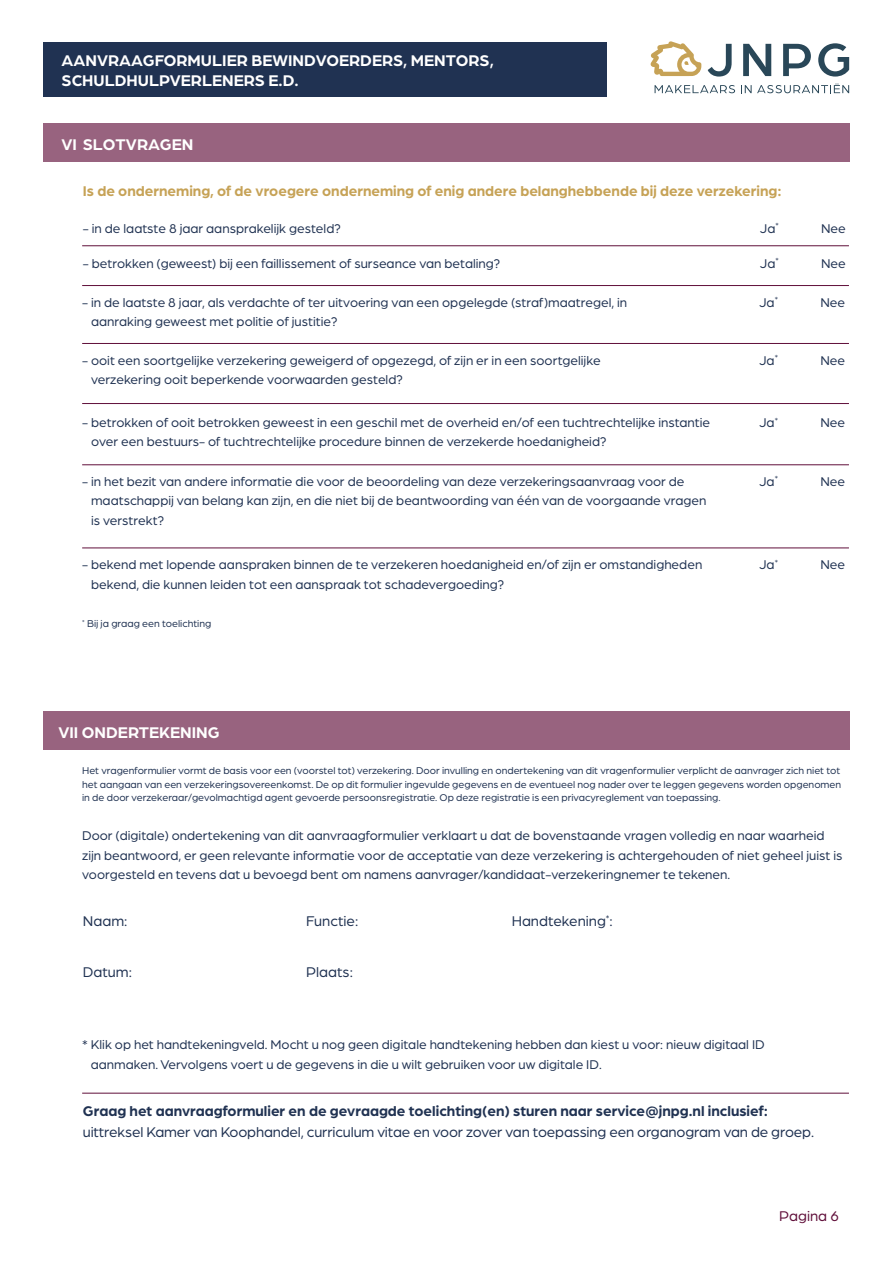
<style>
.page{position:relative;width:893px;height:1263px;background:#fff}
.page>*{position:absolute;margin:0;border:0;box-sizing:border-box;transform-origin:0 0}
.t1{font:700 16.5px/19.8px "Arboria";color:#fff}
.t2{font:15px "Arboria";letter-spacing:-.01em;color:#203252}
.t3{font:700 15px "Arboria";color:#203252}
.t4{font:700 15px "Arboria";color:#c6a256}
.t5{font:15px "Arboria";color:#600f3a}
.t6{font:13.5px/19.5px "Arboria";color:#203252}
.t7{font:10.5px/13.5px "Arboria";color:#203252;text-align:justify}
</style>
<div class="page">
<div style="left:43px;top:43px;width:564px;height:54px;background:#203252"></div>
<svg style="left:655px;top:85px;width:80px;height:8px"></svg>
<svg style="left:741px;top:83px;width:108px;height:10px"></svg>
<svg style="left:708px;top:44px;width:24px;height:33px"></svg>
<svg style="left:743px;top:44px;width:28px;height:32px"></svg>
<svg style="left:783px;top:44px;width:28px;height:32px"></svg>
<svg style="left:818px;top:43px;width:31px;height:34px"></svg>
<svg style="left:650px;top:41px;width:51px;height:35px"></svg>
<div style="left:43px;top:124px;width:807px;height:38px;background:#98637f"></div>
<hr style="left:82px;top:245px;width:767px;height:1px;background:#600f3a">
<hr style="left:82px;top:285px;width:767px;height:1px;background:#600f3a">
<hr style="left:82px;top:343px;width:767px;height:1px;background:#600f3a">
<hr style="left:82px;top:403px;width:767px;height:1px;background:#600f3a">
<hr style="left:82px;top:464px;width:767px;height:1px;background:#600f3a">
<hr style="left:82px;top:548px;width:767px;height:1px;background:#600f3a">
<hr style="left:82px;top:1093px;width:767px;height:1px;background:#600f3a">
<div style="left:43px;top:711px;width:807px;height:38px;background:#98637f"></div>
<p class="t1" style="left:62px;top:49px;width:434px">AANVRAAGFORMULIER BEWINDVOERDERS, MENTORS,<br>SCHULDHULPVERLENERS E.D.</p>
<p class="t1" style="left:62px;top:134px;width:133px">VI SLOTVRAGEN</p>
<p class="t4" style="left:83px;top:181px;width:700px">Is de onderneming, of de vroegere onderneming of enig andere belanghebbende bij deze verzekering:</p>
<p class="t6" style="left:83px;top:218px;width:260px">- in de laatste 8 jaar aansprakelijk gesteld?</p>
<p class="t6" style="left:83px;top:253px;width:419px">- betrokken (geweest) bij een faillissement of surseance van betaling?</p>
<p class="t6" style="left:91px;top:292px;width:537px;text-indent:-9px">- in de laatste 8 jaar, als verdachte of ter uitvoering van een opgelegde (straf)maatregel, in aanraking geweest met politie of justitie?</p>
<p class="t6" style="left:91px;top:350px;width:511px;text-indent:-9px">- ooit een soortgelijke verzekering geweigerd of opgezegd, of zijn er in een soortgelijke verzekering ooit beperkende voorwaarden gesteld?</p>
<p class="t6" style="left:760px;top:218px;width:20px">Ja<sup>*</sup></p>
<p class="t6" style="left:821px;top:218px;width:26px">Nee</p>
<p class="t6" style="left:760px;top:253px;width:20px">Ja<sup>*</sup></p>
<p class="t6" style="left:821px;top:253px;width:26px">Nee</p>
<p class="t6" style="left:759px;top:292px;width:20px">Ja<sup>*</sup></p>
<p class="t6" style="left:820px;top:292px;width:26px">Nee</p>
<p class="t6" style="left:759px;top:350px;width:20px">Ja<sup>*</sup></p>
<p class="t6" style="left:820px;top:350px;width:26px">Nee</p>
<p class="t6" style="left:91px;top:412px;width:621px;text-indent:-9px">- betrokken of ooit betrokken geweest in een geschil met de overheid en/of een tuchtrechtelijke instantie over een bestuurs- of tuchtrechtelijke procedure binnen de verzekerde hoedanigheid?</p>
<p class="t6" style="left:759px;top:412px;width:20px">Ja<sup>*</sup></p>
<p class="t6" style="left:820px;top:412px;width:26px">Nee</p>
<p class="t6" style="left:91px;top:471px;width:617px;text-indent:-9px">- in het bezit van andere informatie die voor de beoordeling van deze verzekeringsaanvraag voor de maatschappij van belang kan zijn, en die niet bij de beantwoording van één van de voorgaande vragen is verstrekt?</p>
<p class="t6" style="left:759px;top:471px;width:20px">Ja<sup>*</sup></p>
<p class="t6" style="left:820px;top:471px;width:26px">Nee</p>
<p class="t6" style="left:91px;top:554px;width:613px;text-indent:-9px">- bekend met lopende aanspraken binnen de te verzekeren hoedanigheid en/of zijn er omstandigheden bekend, die kunnen leiden tot een aanspraak tot schadevergoeding?</p>
<p class="t6" style="left:759px;top:554px;width:20px">Ja<sup>*</sup></p>
<p class="t6" style="left:820px;top:554px;width:26px">Nee</p>
<p class="t7" style="left:82px;top:616px;width:131px"><sup>*</sup> Bij ja graag een toelichting</p>
<p class="t1" style="left:58px;top:721px;width:163px">VII ONDERTEKENING</p>
<p class="t7" style="left:82px;top:764px;width:760px">Het vragenformulier vormt de basis voor een (voorstel tot) verzekering. Door invulling en ondertekening van dit vragenformulier verplicht de aanvrager zich niet tot het aangaan van een verzekeringsovereenkomst. De op dit formulier ingevulde gegevens en de eventueel nog nader over te leggen gegevens worden opgenomen in de door verzekeraar/gevolmachtigd agent gevoerde persoonsregistratie. Op deze registratie is een privacyreglement van toepassing.</p>
<p class="t6" style="left:82px;top:825px;width:762px">Door (digitale) ondertekening van dit aanvraagformulier verklaart u dat de bovenstaande vragen volledig en naar waarheid zijn beantwoord, er geen relevante informatie voor de acceptatie van deze verzekering is achtergehouden of niet geheel juist is voorgesteld en tevens dat u bevoegd bent om namens aanvrager/kandidaat-verzekeringnemer te tekenen.</p>
<p class="t2" style="left:83px;top:911px;width:46px">Naam:</p>
<p class="t2" style="left:306px;top:911px;width:54px">Functie:</p>
<p class="t2" style="left:512px;top:911px;width:103px">Handtekening<sup>*</sup>:</p>
<p class="t2" style="left:83px;top:962px;width:51px">Datum:</p>
<p class="t2" style="left:306px;top:962px;width:48px">Plaats:</p>
<p class="t6" style="left:91px;top:1034px;width:675px;text-indent:-9px">* Klik op het handtekeningveld. Mocht u nog geen digitale handtekening hebben dan kiest u voor: nieuw digitaal ID aanmaken. Vervolgens voert u de gegevens in die u wilt gebruiken voor uw digitale ID.</p>
<p class="t3" style="left:83px;top:1100px;width:687px">Graag het aanvraagformulier en de gevraagde toelichting(en) sturen naar service@jnpg.nl inclusief:</p>
<p class="t2" style="left:83px;top:1122px;width:733px">uittreksel Kamer van Koophandel, curriculum vitae en voor zover van toepassing een organogram van de groep.</p>
<p class="t5" style="left:779px;top:1206px;width:61px">Pagina 6</p>
</div>
